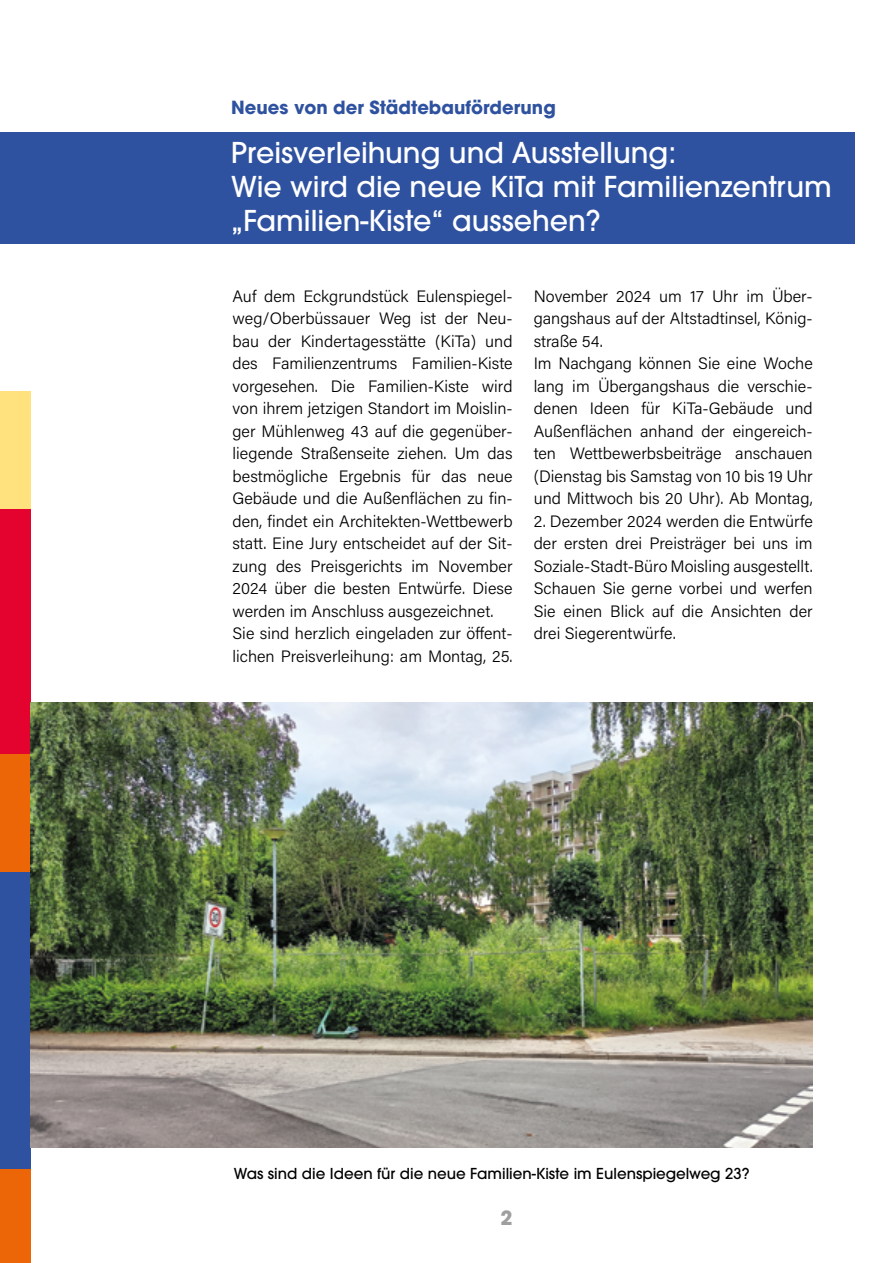
<style>
.page{position:relative;width:893px;height:1263px;background:#fff}
.page>*{position:absolute;margin:0;border:0;box-sizing:border-box;transform-origin:0 0}
.t1{font:500 28.5px/34.2px "ITC Avant Garde Pro";color:#fff}
.t2{font:700 19.5px "ITC Avant Garde Pro";color:#9f9f9f}
.t3{font:700 18px "ITC Avant Garde Pro";color:#2f52a0}
.t4{font:16.5px/22.5px "Acumin Variable Concept";color:#000}
.t5{font:500 15px "ITC Avant Garde Pro";color:#000}
</style>
<div class="page">
<div style="left:0;top:132px;width:855px;height:111px;background:#2f52a0"></div>
<div style="left:0;top:872px;width:31px;height:314px;background:#2f52a0"></div>
<div style="left:0;top:706px;width:31px;height:166px;background:#ec6608"></div>
<div style="left:0;top:509px;width:31px;height:245px;background:#e4032e"></div>
<div style="left:0;top:392px;width:31px;height:117px;background:#ffe17e"></div>
<div style="left:0;top:1169px;width:31px;height:94px;background:#ec6608"></div>
<img style="left:31px;top:702px;width:782px;height:445px">
<p class="t3" style="left:231px;top:96px;width:326px">Neues von der Städtebauförderung</p>
<h1 class="t1" style="left:231px;top:135px;width:602px">Preisverleihung und Ausstellung:<br>Wie wird die neue KiTa mit Familienzentrum „Familien-Kiste“ aussehen?</h1>
<p class="t4" style="left:232px;top:284px;width:282px">Auf dem Eckgrundstück Eulenspiegel&shy;weg/Oberbüssauer Weg ist der Neu&shy;bau der Kindertagesstätte (KiTa) und des Familienzentrums Familien-Kiste vorgesehen. Die Familien-Kiste wird von ihrem jetzigen Standort im Moislin&shy;ger Mühlenweg 43 auf die gegenüber&shy;liegende Straßenseite ziehen. Um das bestmögliche Ergebnis für das neue Gebäude und die Außenflächen zu fin&shy;den, findet ein Architekten-Wettbewerb statt. Eine Jury entscheidet auf der Sit&shy;zung des Preisgerichts im November 2024 über die besten Entwürfe. Diese werden im Anschluss ausgezeichnet.<br>Sie sind herzlich eingeladen zur öffent&shy;lichen Preisverleihung: am Montag, 25.</p>
<p class="t4" style="left:534px;top:284px;width:281px">November 2024 um 17 Uhr im Über&shy;gangshaus auf der Altstadtinsel, König&shy;straße 54.<br>Im Nachgang können Sie eine Woche lang im Übergangshaus die verschie&shy;denen Ideen für KiTa-Gebäude und Außenflächen anhand der eingereich&shy;ten Wettbewerbsbeiträge anschauen (Dienstag bis Samstag von 10 bis 19 Uhr und Mittwoch bis 20 Uhr). Ab Montag,</p>
<p class="t4" style="left:534px;top:509px;width:281px;text-align:justify">2. Dezember 2024 werden die Entwürfe der ersten drei Preisträger bei uns im Soziale-Stadt-Büro Moisling ausgestellt.<br>Schauen Sie gerne vorbei und werfen Sie einen Blick auf die Ansichten der drei Siegerentwürfe.</p>
<p class="t5" style="left:234px;top:1164px;width:517px">Was sind die Ideen für die neue Familien-Kiste im Eulenspiegelweg 23?</p>
<p class="t2" style="left:500px;top:1205px;width:14px">2</p>
</div>
